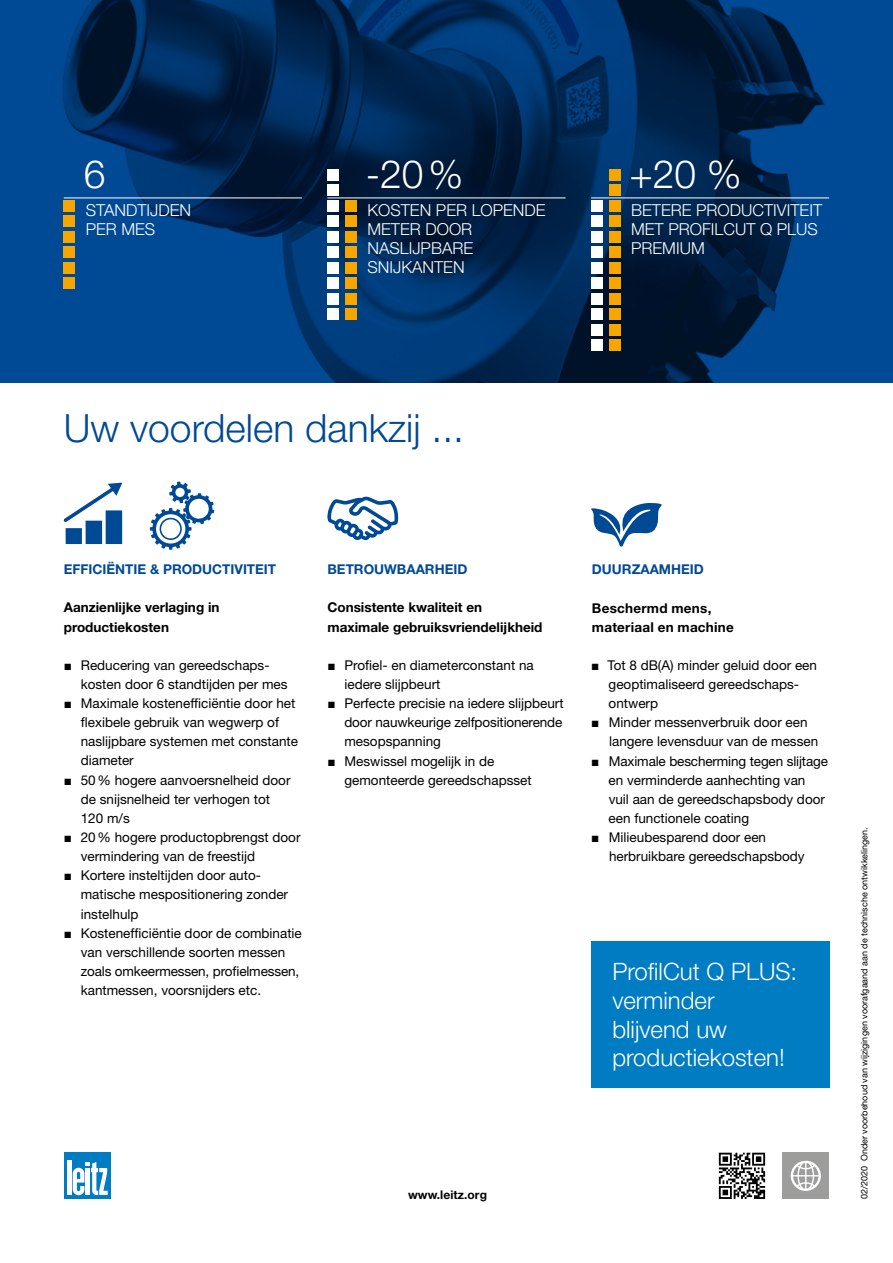
<style>
.page{position:relative;width:893px;height:1263px;background:#fff}
.page>*{position:absolute;margin:0;border:0;box-sizing:border-box;transform-origin:0 0}
.t1{font:300 39px "Helvetica Neue LT Pro";color:#004994}
.t2{font:300 39px "Helvetica Neue LT Pro";color:#fff}
.t3{font:300 24px/28.8px "Helvetica Neue LT Pro";color:#fff}
.t4{font:300 16.5px/19px "Helvetica Neue LT Pro";color:#fff}
.t5{font:13.5px/19.2px "Helvetica Neue LT Pro";color:#000}
.t6{font:700 13.5px/19.2px "Helvetica Neue LT Pro";color:#000}
.t7{font:700 13.5px "Helvetica Neue LT Pro";color:#004994}
.t8{font:700 13.5px/19.2px "Helvetica Neue LT Pro";letter-spacing:.02em;color:#000}
.t9{font:700 12px "Helvetica Neue LT Pro";letter-spacing:.005em;color:#000}
.t10{font:9px "Helvetica Neue LT Pro";color:#000}
.s1{font-family:"Arial";font-weight:700}
</style>
<div class="page">
<div style="left:0;top:0;width:893px;height:383px;background:#004994"></div>
<div style="left:64px;top:1152px;width:47px;height:47px;background:#007cc2"></div>
<div style="left:67px;top:1160px;width:5px;height:35px;background:#fff"></div>
<svg style="left:73px;top:1162px;width:35px;height:33px"></svg>
<img style="left:62px;top:0;width:767px;height:383px">
<div style="left:783px;top:1153px;width:46px;height:46px;background:#9d9d9c"></div>
<svg style="left:791px;top:1161px;width:30px;height:30px"></svg>
<svg style="left:719px;top:1153px;width:46px;height:46px"></svg>
<div style="left:609px;top:309px;width:11px;height:11px;background:#f7a600"></div>
<div style="left:609px;top:324px;width:11px;height:11px;background:#f7a600"></div>
<div style="left:609px;top:340px;width:11px;height:11px;background:#f7a600"></div>
<div style="left:609px;top:293px;width:11px;height:11px;background:#f7a600"></div>
<div style="left:609px;top:278px;width:11px;height:11px;background:#f7a600"></div>
<div style="left:609px;top:262px;width:11px;height:11px;background:#f7a600"></div>
<div style="left:609px;top:185px;width:11px;height:11px;background:#f7a600"></div>
<div style="left:609px;top:247px;width:11px;height:11px;background:#f7a600"></div>
<div style="left:609px;top:169px;width:11px;height:11px;background:#f7a600"></div>
<div style="left:609px;top:216px;width:11px;height:11px;background:#f7a600"></div>
<hr style="left:327px;top:198px;width:239px;height:1px;background:#fff">
<div style="left:64px;top:247px;width:11px;height:11px;background:#f7a600"></div>
<div style="left:64px;top:262px;width:11px;height:11px;background:#f7a600"></div>
<div style="left:64px;top:278px;width:11px;height:11px;background:#f7a600"></div>
<div style="left:64px;top:231px;width:11px;height:11px;background:#f7a600"></div>
<div style="left:64px;top:216px;width:11px;height:11px;background:#f7a600"></div>
<div style="left:64px;top:200px;width:11px;height:11px;background:#f7a600"></div>
<hr style="left:64px;top:198px;width:238px;height:1px;background:#fff">
<hr style="left:591px;top:198px;width:238px;height:1px;background:#fff">
<div style="left:591px;top:278px;width:11px;height:11px;background:#fff"></div>
<div style="left:591px;top:293px;width:11px;height:11px;background:#fff"></div>
<div style="left:591px;top:324px;width:11px;height:11px;background:#fff"></div>
<div style="left:591px;top:309px;width:11px;height:11px;background:#fff"></div>
<div style="left:591px;top:340px;width:11px;height:11px;background:#fff"></div>
<div style="left:591px;top:262px;width:11px;height:11px;background:#fff"></div>
<div style="left:591px;top:247px;width:11px;height:11px;background:#fff"></div>
<div style="left:591px;top:231px;width:11px;height:11px;background:#fff"></div>
<div style="left:591px;top:216px;width:11px;height:11px;background:#fff"></div>
<div style="left:327px;top:247px;width:12px;height:11px;background:#fff"></div>
<div style="left:327px;top:262px;width:12px;height:11px;background:#fff"></div>
<div style="left:327px;top:293px;width:12px;height:11px;background:#fff"></div>
<div style="left:327px;top:278px;width:12px;height:11px;background:#fff"></div>
<div style="left:327px;top:309px;width:12px;height:11px;background:#fff"></div>
<div style="left:327px;top:231px;width:12px;height:11px;background:#fff"></div>
<div style="left:327px;top:216px;width:12px;height:11px;background:#fff"></div>
<div style="left:327px;top:200px;width:12px;height:11px;background:#fff"></div>
<div style="left:327px;top:185px;width:12px;height:11px;background:#fff"></div>
<div style="left:327px;top:169px;width:12px;height:11px;background:#fff"></div>
<div style="left:591px;top:200px;width:11px;height:11px;background:#fff"></div>
<div style="left:346px;top:278px;width:11px;height:11px;background:#f7a600"></div>
<div style="left:346px;top:293px;width:11px;height:11px;background:#f7a600"></div>
<div style="left:346px;top:309px;width:11px;height:11px;background:#f7a600"></div>
<div style="left:346px;top:262px;width:11px;height:11px;background:#f7a600"></div>
<div style="left:346px;top:247px;width:11px;height:11px;background:#f7a600"></div>
<div style="left:346px;top:231px;width:11px;height:11px;background:#f7a600"></div>
<div style="left:346px;top:216px;width:11px;height:11px;background:#f7a600"></div>
<div style="left:346px;top:200px;width:11px;height:11px;background:#f7a600"></div>
<div style="left:609px;top:231px;width:11px;height:11px;background:#f7a600"></div>
<div style="left:609px;top:200px;width:11px;height:11px;background:#f7a600"></div>
<div style="left:591px;top:941px;width:238px;height:146px;background:#007cc2"></div>
<div style="left:106px;top:510px;width:16px;height:34px;background:#004994"></div>
<div style="left:86px;top:521px;width:16px;height:23px;background:#004994"></div>
<div style="left:66px;top:528px;width:16px;height:16px;background:#004994"></div>
<svg style="left:64px;top:483px;width:58px;height:39px"></svg>
<svg style="left:150px;top:481px;width:64px;height:69px"></svg>
<svg style="left:327px;top:496px;width:72px;height:44px"></svg>
<svg style="left:591px;top:503px;width:71px;height:44px"></svg>
<h1 class="t2" style="left:84px;top:150px;width:23px">6</h1>
<p class="t4" style="left:86px;top:200px;width:107px">STANDTIJDEN<br>PER MES</p>
<h1 class="t2" style="left:366px;top:150px;width:99px">-20%</h1>
<p class="t4" style="left:367px;top:200px;width:180px">KOSTEN PER LOPENDE<br>METER DOOR<br>NASLIJPBARE<br>SNIJKANTEN</p>
<h1 class="t2" style="left:629px;top:150px;width:114px">+20 %</h1>
<p class="t4" style="left:631px;top:200px;width:193px">BETERE PRODUCTIVITEIT<br>MET PROFILCUT Q PLUS<br>PREMIUM</p>
<h1 class="t1" style="left:64px;top:405px;width:402px">Uw voordelen dankzij ...</h1>
<p class="t7" style="left:64px;top:561px;width:214px">EFFICIËNTIE &amp; PRODUCTIVITEIT</p>
<p class="t6" style="left:64px;top:598px;width:157px">Aanzienlijke verlaging in productiekosten</p>
<p class="t5" style="left:81px;top:655px;width:208px;text-indent:-17px"><span class="s1">■</span> Reducering van gereedschaps&shy;kosten door 6 standtijden per mes</p>
<p class="t5" style="left:81px;top:693px;width:219px;text-indent:-17px"><span class="s1">■</span> Maximale kostenefficiëntie door het flexibele gebruik van wegwerp of naslijpbare systemen met constante diameter</p>
<p class="t5" style="left:81px;top:770px;width:211px;text-indent:-17px"><span class="s1">■</span> 50% hogere aanvoersnelheid door de snijsnelheid ter verhogen tot<br>120 m/s</p>
<p class="t5" style="left:81px;top:827px;width:221px;text-indent:-17px"><span class="s1">■</span> 20% hogere productopbrengst door vermindering van de freestijd</p>
<p class="t5" style="left:81px;top:866px;width:209px;text-indent:-17px"><span class="s1">■</span> Kortere insteltijden door auto&shy;matische mespositionering zonder instelhulp</p>
<p class="t5" style="left:81px;top:923px;width:223px;text-indent:-17px"><span class="s1">■</span> Kostenefficiëntie door de combinatie van verschillende soorten messen zoals omkeermessen, profielmessen, kantmessen, voorsnijders etc.</p>
<p class="t7" style="left:327px;top:561px;width:141px">BETROUWBAARHEID</p>
<p class="t6" style="left:327px;top:598px;width:217px">Consistente kwaliteit en maximale gebruiksvriendelijkheid</p>
<p class="t5" style="left:344px;top:655px;width:191px;text-indent:-17px"><span class="s1">■</span> Profiel- en diameterconstant na iedere slijpbeurt</p>
<p class="t5" style="left:344px;top:693px;width:221px;text-align:justify;text-indent:-17px"><span class="s1">■</span> Perfecte precisie na iedere slijpbeurt door nauwkeurige zelfpositionerende mesopspanning</p>
<p class="t5" style="left:344px;top:751px;width:189px;text-indent:-17px"><span class="s1">■</span> Meswissel mogelijk in de gemonteerde gereedschapsset</p>
<p class="t7" style="left:592px;top:561px;width:113px">DUURZAAMHEID</p>
<p class="t8" style="left:592px;top:598px;width:144px">Beschermd mens, materiaal en machine</p>
<p class="t5" style="left:609px;top:655px;width:210px;text-indent:-17px"><span class="s1">■</span> Tot 8 dB(A) minder geluid door een geoptimaliseerd gereedschaps&shy;ontwerp</p>
<p class="t5" style="left:609px;top:713px;width:211px;text-indent:-18px"><span class="s1">■</span> Minder messenverbruik door een langere levensduur van de messen</p>
<p class="t5" style="left:609px;top:751px;width:221px;text-indent:-17px"><span class="s1">■</span> Maximale bescherming tegen slijtage en verminderde aanhechting van vuil aan de gereedschapsbody door een functionele coating</p>
<p class="t5" style="left:609px;top:827px;width:197px;text-indent:-18px"><span class="s1">■</span> Milieubesparend door een herbruikbare gereedschapsbody</p>
<h2 class="t3" style="left:612px;top:956px;width:186px">ProfilCut Q PLUS: verminder blijvend uw productiekosten!</h2>
<p class="t9" style="left:408px;top:1187px;width:80px">www.leitz.org</p>
<p class="t10" style="left:859px;top:1199px;width:373px;rotate:-90deg">02/2020 Onder voorbehoud van wijzigingen voorafgaand aan de technische ontwikkelingen.</p>
</div>
